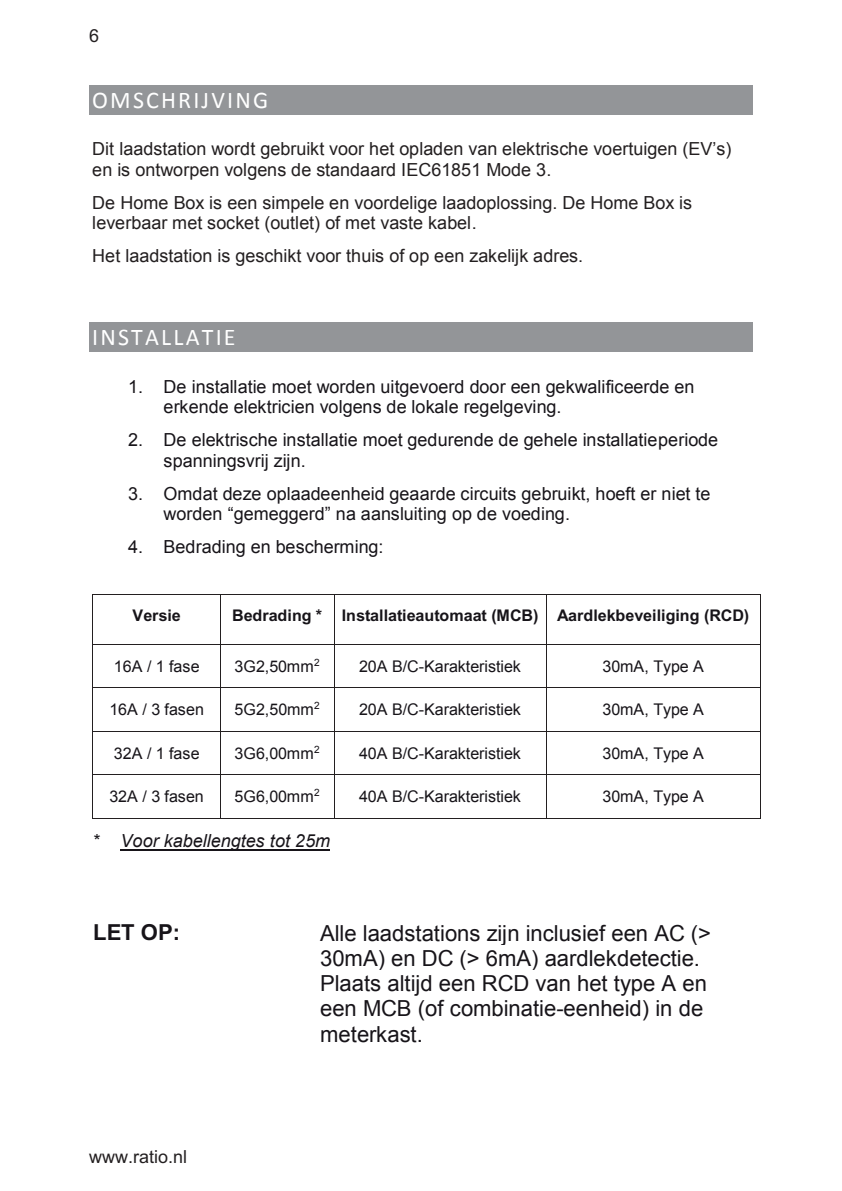
<style>
.page{position:relative;width:842px;height:1191px;background:#fff}
.page>*{position:absolute;margin:0;border:0;box-sizing:border-box;transform-origin:0 0}
.t1{font:24px "Calibri";letter-spacing:.09em;color:#fff}
.t2{font:22px/25.4px "Arial";color:#171419}
.t3{font:700 22px "Arial";color:#171419}
.t4{font:18px/20.6px "Arial";letter-spacing:.005em;color:#171419}
.t5{font:18px/20.6px "Arial";letter-spacing:.005em;color:#231f20}
.t6{font:italic 18px "Arial";letter-spacing:.005em;color:#171419}
.t7{font:18px "Arial";color:#231f20}
.t8{font:16px "Arial";letter-spacing:-.005em;color:#171419}
.t9{font:700 16px "Arial";color:#171419}
</style>
<div class="page">
<div style="left:89px;top:85px;width:664px;height:29px;background:#939598"></div>
<div style="left:89px;top:323px;width:664px;height:29px;background:#939598"></div>
<hr style="left:93px;top:594px;width:127px;height:1px;background:#231f20">
<hr style="left:221px;top:594px;width:113px;height:1px;background:#231f20">
<hr style="left:335px;top:594px;width:211px;height:1px;background:#231f20">
<hr style="left:547px;top:594px;width:213px;height:1px;background:#231f20">
<hr style="left:92px;top:595px;width:1px;height:49px;background:#231f20">
<hr style="left:220px;top:595px;width:1px;height:49px;background:#231f20">
<hr style="left:334px;top:595px;width:1px;height:49px;background:#231f20">
<hr style="left:546px;top:595px;width:1px;height:49px;background:#231f20">
<hr style="left:760px;top:595px;width:1px;height:49px;background:#231f20">
<hr style="left:93px;top:644px;width:127px;height:1px;background:#231f20">
<hr style="left:221px;top:644px;width:113px;height:1px;background:#231f20">
<hr style="left:335px;top:644px;width:211px;height:1px;background:#231f20">
<hr style="left:547px;top:644px;width:213px;height:1px;background:#231f20">
<hr style="left:92px;top:645px;width:1px;height:42px;background:#231f20">
<hr style="left:220px;top:645px;width:1px;height:42px;background:#231f20">
<hr style="left:334px;top:645px;width:1px;height:42px;background:#231f20">
<hr style="left:546px;top:645px;width:1px;height:42px;background:#231f20">
<hr style="left:760px;top:645px;width:1px;height:42px;background:#231f20">
<hr style="left:93px;top:687px;width:127px;height:1px;background:#231f20">
<hr style="left:221px;top:687px;width:113px;height:1px;background:#231f20">
<hr style="left:335px;top:687px;width:211px;height:1px;background:#231f20">
<hr style="left:547px;top:687px;width:213px;height:1px;background:#231f20">
<hr style="left:92px;top:688px;width:1px;height:43px;background:#231f20">
<hr style="left:220px;top:688px;width:1px;height:43px;background:#231f20">
<hr style="left:334px;top:688px;width:1px;height:43px;background:#231f20">
<hr style="left:546px;top:688px;width:1px;height:43px;background:#231f20">
<hr style="left:760px;top:688px;width:1px;height:43px;background:#231f20">
<hr style="left:93px;top:731px;width:127px;height:1px;background:#231f20">
<hr style="left:221px;top:731px;width:113px;height:1px;background:#231f20">
<hr style="left:335px;top:731px;width:211px;height:1px;background:#231f20">
<hr style="left:547px;top:731px;width:213px;height:1px;background:#231f20">
<hr style="left:92px;top:732px;width:1px;height:42px;background:#231f20">
<hr style="left:220px;top:732px;width:1px;height:42px;background:#231f20">
<hr style="left:334px;top:732px;width:1px;height:42px;background:#231f20">
<hr style="left:546px;top:732px;width:1px;height:42px;background:#231f20">
<hr style="left:760px;top:732px;width:1px;height:42px;background:#231f20">
<hr style="left:93px;top:774px;width:127px;height:1px;background:#231f20">
<hr style="left:221px;top:774px;width:113px;height:1px;background:#231f20">
<hr style="left:335px;top:774px;width:211px;height:1px;background:#231f20">
<hr style="left:547px;top:774px;width:213px;height:1px;background:#231f20">
<hr style="left:92px;top:775px;width:1px;height:43px;background:#231f20">
<hr style="left:93px;top:818px;width:127px;height:1px;background:#231f20">
<hr style="left:220px;top:775px;width:1px;height:43px;background:#231f20">
<hr style="left:221px;top:818px;width:113px;height:1px;background:#231f20">
<hr style="left:334px;top:775px;width:1px;height:43px;background:#231f20">
<hr style="left:335px;top:818px;width:211px;height:1px;background:#231f20">
<hr style="left:546px;top:775px;width:1px;height:43px;background:#231f20">
<hr style="left:547px;top:818px;width:213px;height:1px;background:#231f20">
<hr style="left:760px;top:775px;width:1px;height:43px;background:#231f20">
<hr style="left:121px;top:849px;width:209px;height:1px;background:#171419">
<p class="t7" style="left:89px;top:23px;width:12px">6</p>
<h1 class="t1" style="left:92px;top:83px;width:177px">OMSCHRIJVING</h1>
<p class="t5" style="left:92px;top:139px;width:641px">Dit laadstation wordt gebruikt voor het opladen van elektrische voertuigen (EV’s) en is ontworpen volgens de standaard IEC61851 Mode 3.</p>
<p class="t5" style="left:92px;top:192px;width:601px">De Home Box is een simpele en voordelige laadoplossing. De Home Box is leverbaar met socket (outlet) of met vaste kabel.</p>
<p class="t5" style="left:92px;top:246px;width:492px">Het laadstation is geschikt voor thuis of op een zakelijk adres.</p>
<h1 class="t1" style="left:92px;top:321px;width:145px">INSTALLATIE</h1>
<p class="t4" style="left:164px;top:376px;width:532px;text-indent:-36px">1. De installatie moet worden uitgevoerd door een gekwalificeerde en erkende elektricien volgens de lokale regelgeving.</p>
<p class="t4" style="left:164px;top:430px;width:556px;text-indent:-36px">2. De elektrische installatie moet gedurende de gehele installatieperiode spanningsvrij zijn.</p>
<p class="t4" style="left:164px;top:483px;width:548px;text-indent:-36px">3. Omdat deze oplaadeenheid geaarde circuits gebruikt, hoeft er niet te worden “gemeggerd” na aansluiting op de voeding.</p>
<p class="t4" style="left:128px;top:537px;width:257px">4. Bedrading en bescherming:</p>
<p class="t9" style="left:133px;top:606px;width:50px">Versie</p>
<p class="t9" style="left:232px;top:606px;width:518px">Bedrading * Installatieautomaat (MCB) Aardlekbeveiliging (RCD)</p>
<p class="t8" style="left:114px;top:655px;width:87px">16A / 1 fase</p>
<p class="t8" style="left:235px;top:655px;width:87px">3G2,50mm<sup>2</sup></p>
<p class="t8" style="left:359px;top:655px;width:163px">20A B/C-Karakteristiek</p>
<p class="t8" style="left:602px;top:655px;width:103px">30mA, Type A</p>
<p class="t8" style="left:109px;top:699px;width:96px">16A / 3 fasen</p>
<p class="t8" style="left:235px;top:699px;width:87px">5G2,50mm<sup>2</sup></p>
<p class="t8" style="left:359px;top:699px;width:163px">20A B/C-Karakteristiek</p>
<p class="t8" style="left:602px;top:699px;width:103px">30mA, Type A</p>
<p class="t8" style="left:114px;top:742px;width:87px">32A / 1 fase</p>
<p class="t8" style="left:235px;top:742px;width:87px">3G6,00mm<sup>2</sup></p>
<p class="t8" style="left:359px;top:742px;width:163px">40A B/C-Karakteristiek</p>
<p class="t8" style="left:602px;top:742px;width:103px">30mA, Type A</p>
<p class="t8" style="left:109px;top:786px;width:96px">32A / 3 fasen</p>
<p class="t8" style="left:235px;top:786px;width:87px">5G6,00mm<sup>2</sup></p>
<p class="t8" style="left:359px;top:786px;width:163px">40A B/C-Karakteristiek</p>
<p class="t8" style="left:602px;top:786px;width:103px">30mA, Type A</p>
<p class="t6" style="left:92px;top:829px;width:239px">* Voor kabellengtes tot 25m</p>
<p class="t3" style="left:93px;top:919px;width:88px">LET OP:</p>
<p class="t2" style="left:320px;top:920px;width:392px">Alle laadstations zijn inclusief een AC (&gt; 30mA) en DC (&gt; 6mA) aardlekdetectie.<br>Plaats altijd een RCD van het type A en een MCB (of combinatie-eenheid) in de meterkast.</p>
<p class="t7" style="left:89px;top:1144px;width:100px">www.ratio.nl</p>
</div>
